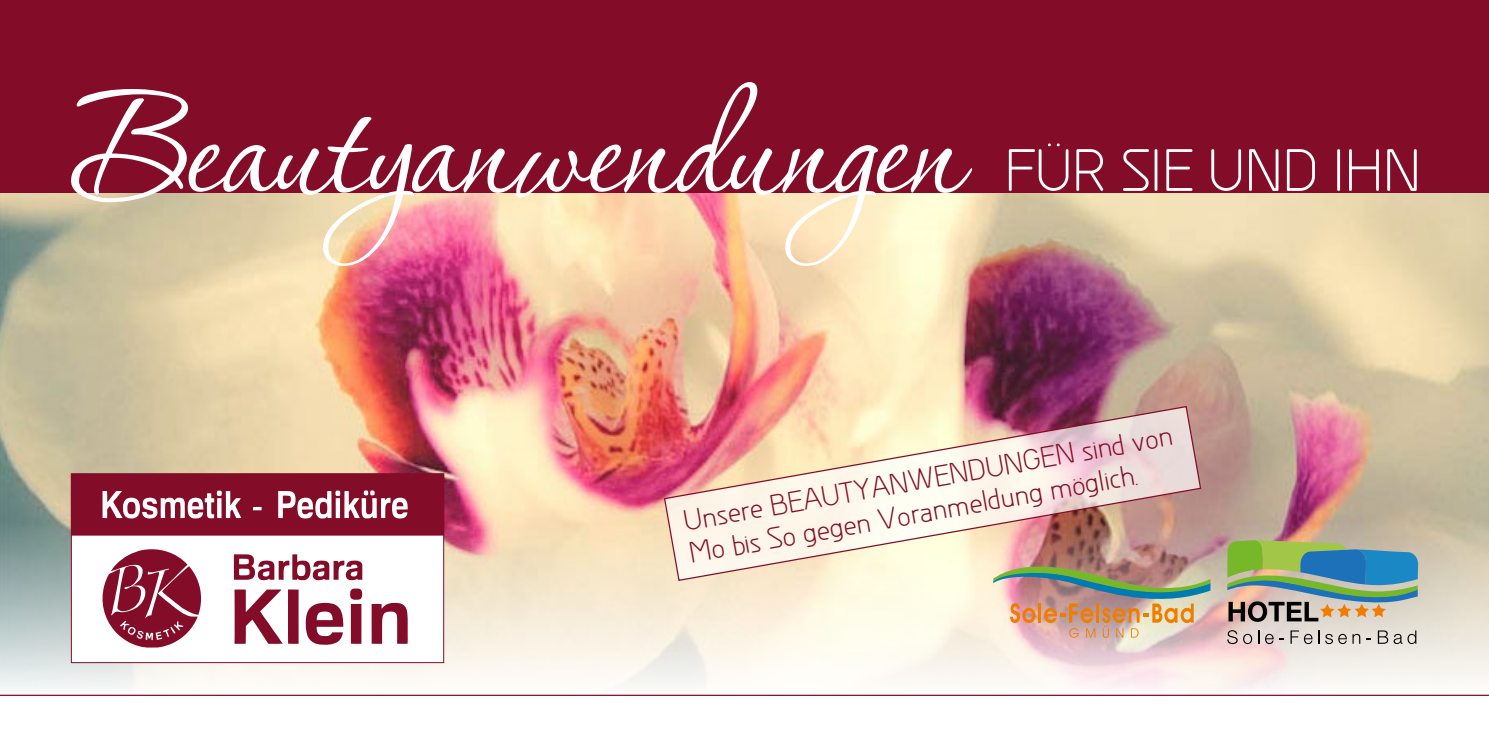
<style>
.page{position:relative;width:1489px;height:745px;background:#fff}
.page>*{position:absolute;margin:0;border:0;box-sizing:border-box;transform-origin:0 0}
.t1{font:182.5px "Corinthia";color:#fff}
.t2{font:55px "Greyscale Basic";color:#fff}
.t3{font:27.5px/32.5px "Greyscale Basic";color:#830d29}
</style>
<div class="page">
<img style="left:0;top:192px;width:1488px;height:499px">
<div style="left:0;top:0;width:1488px;height:192px;background:#830d29"></div>
<svg style="left:1226px;top:629px;width:47px;height:14px"></svg>
<svg style="left:1290px;top:630px;width:42px;height:13px"></svg>
<svg style="left:1338px;top:633px;width:8px;height:10px"></svg>
<svg style="left:1352px;top:633px;width:8px;height:10px"></svg>
<svg style="left:1377px;top:630px;width:10px;height:13px"></svg>
<svg style="left:1393px;top:630px;width:23px;height:13px"></svg>
<svg style="left:1227px;top:540px;width:190px;height:81px;background:#83a18c"></svg>
<img style="left:993px;top:560px;width:217px;height:77px">
<hr style="left:0;top:694px;width:1488px;height:1px;background:#830d29">
<img style="left:663px;top:405px;width:538px;height:176px">
<div style="left:71px;top:474px;width:373px;height:188px;background:#fff;border:1px solid #830d29"></div>
<svg style="left:234px;top:554px;width:128px;height:26px"></svg>
<svg style="left:350px;top:588px;width:12px;height:11px"></svg>
<svg style="left:234px;top:589px;width:64px;height:54px"></svg>
<svg style="left:306px;top:602px;width:37px;height:42px"></svg>
<svg style="left:371px;top:602px;width:37px;height:41px"></svg>
<div style="left:351px;top:603px;width:10px;height:40px;background:#830d29"></div>
<svg style="left:102px;top:549px;width:100px;height:98px"></svg>
<svg style="left:71px;top:473px;width:373px;height:62px;background:#953048"></svg>
<h1 class="t1" style="left:71px;top:55px;width:890px">Beautyanwendungen</h1>
<h2 class="t2" style="left:1004px;top:139px;width:418px">FÜR SIE UND IHN</h2>
<p class="t3" style="left:680px;top:504px;width:498px;rotate:-10deg">Unsere BEAUTYANWENDUNGEN sind von<br>Mo bis So gegen Voranmeldung möglich.</p>
</div>
